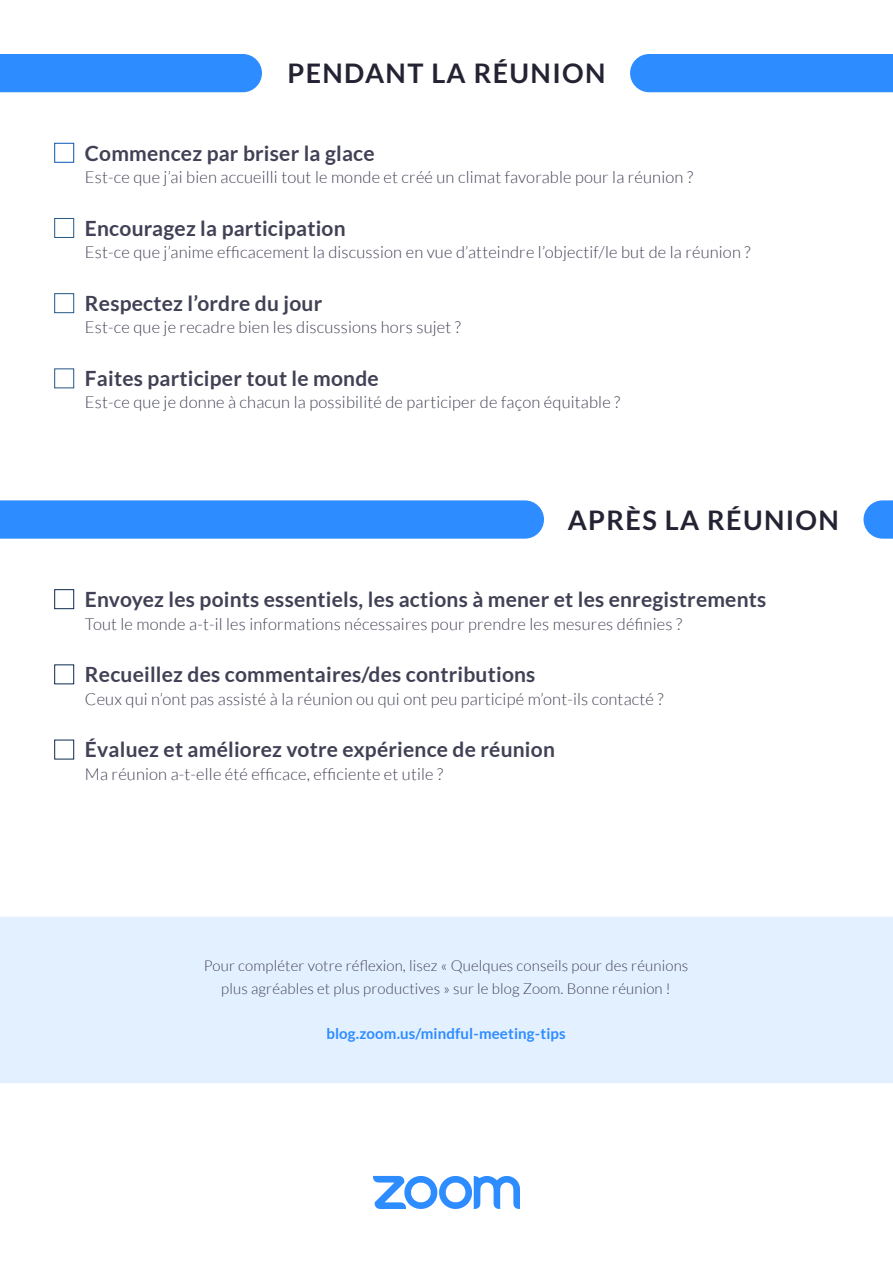
<style>
.page{position:relative;width:893px;height:1263px;background:#fff}
.page>*{position:absolute;margin:0;border:0;box-sizing:border-box;transform-origin:0 0}
.Small_Title{font:700 27px "Lato";letter-spacing:.05em;color:#232333}
.Smaller_Title{font:700 21px "Lato";letter-spacing:.01em;color:#414155}
.Body_Text{font:300 16.5px "Lato";letter-spacing:.01em;color:#414155}
.Body_Text-2{font:300 15px/22.5px "Lato";letter-spacing:.01em;color:#414155;text-align:center}
.Body_Text-3{font:700 15px "Lato";letter-spacing:.01em;color:#2d8cff}
</style>
<div class="page">
<div style="left:0;top:917px;width:893px;height:166px;background:#e3f0ff"></div>
<div style="left:630px;top:54px;width:263px;height:38px;background:#2d8cff"></div>
<div style="left:0;top:500px;width:544px;height:39px;background:#2d8cff"></div>
<div style="left:0;top:54px;width:262px;height:38px;background:#2d8cff"></div>
<svg style="left:863px;top:500px;width:30px;height:39px"></svg>
<div style="left:54px;top:143px;width:20px;height:20px;border:1px solid #0a57b3"></div>
<div style="left:54px;top:589px;width:20px;height:20px;border:1px solid #0d294d"></div>
<div style="left:54px;top:293px;width:20px;height:20px;border:1px solid #245785"></div>
<div style="left:54px;top:740px;width:20px;height:19px;border:1px solid #0d294d"></div>
<div style="left:54px;top:218px;width:20px;height:20px;border:1px solid #245785"></div>
<div style="left:54px;top:664px;width:20px;height:20px;border:1px solid #0d294d"></div>
<div style="left:54px;top:368px;width:20px;height:20px;border:1px solid #245785"></div>
<svg style="left:373px;top:1176px;width:147px;height:33px"></svg>
<p class="Small_Title" style="left:287px;top:58px;width:320px">PENDANT LA RÉUNION</p>
<p class="Smaller_Title" style="left:85px;top:141px;width:291px">Commencez par briser la glace</p>
<p class="Body_Text" style="left:85px;top:169px;width:610px">Est-ce que j’ai bien accueilli tout le monde et créé un climat favorable pour la réunion ?</p>
<p class="Smaller_Title" style="left:85px;top:216px;width:262px">Encouragez la participation</p>
<p class="Body_Text" style="left:85px;top:244px;width:667px">Est-ce que j’anime efficacement la discussion en vue d’atteindre l’objectif/le but de la réunion ?</p>
<p class="Smaller_Title" style="left:85px;top:291px;width:239px">Respectez l’ordre du jour</p>
<p class="Body_Text" style="left:85px;top:319px;width:377px">Est-ce que je recadre bien les discussions hors sujet ?</p>
<p class="Smaller_Title" style="left:85px;top:366px;width:295px">Faites participer tout le monde</p>
<p class="Body_Text" style="left:85px;top:394px;width:537px">Est-ce que je donne à chacun la possibilité de participer de façon équitable ?</p>
<p class="Small_Title" style="left:568px;top:504px;width:273px">APRÈS LA RÉUNION</p>
<p class="Smaller_Title" style="left:85px;top:588px;width:683px">Envoyez les points essentiels, les actions à mener et les enregistrements</p>
<p class="Body_Text" style="left:85px;top:615px;width:599px">Tout le monde a-t-il les informations nécessaires pour prendre les mesures définies ?</p>
<p class="Smaller_Title" style="left:85px;top:663px;width:452px">Recueillez des commentaires/des contributions</p>
<p class="Body_Text" style="left:85px;top:690px;width:580px">Ceux qui n’ont pas assisté à la réunion ou qui ont peu participé m’ont-ils contacté ?</p>
<p class="Smaller_Title" style="left:85px;top:738px;width:471px">Évaluez et améliorez votre expérience de réunion</p>
<p class="Body_Text" style="left:85px;top:765px;width:360px">Ma réunion a-t-elle été efficace, efficiente et utile ?</p>
<p class="Body_Text-2" style="left:204px;top:954px;width:486px">Pour compléter votre réflexion, lisez « Quelques conseils pour des réunions plus agréables et plus productives » sur le blog Zoom. Bonne réunion !</p>
<p class="Body_Text-3" style="left:326px;top:1024px;width:241px">blog.zoom.us/mindful-meeting-tips</p>
</div>
